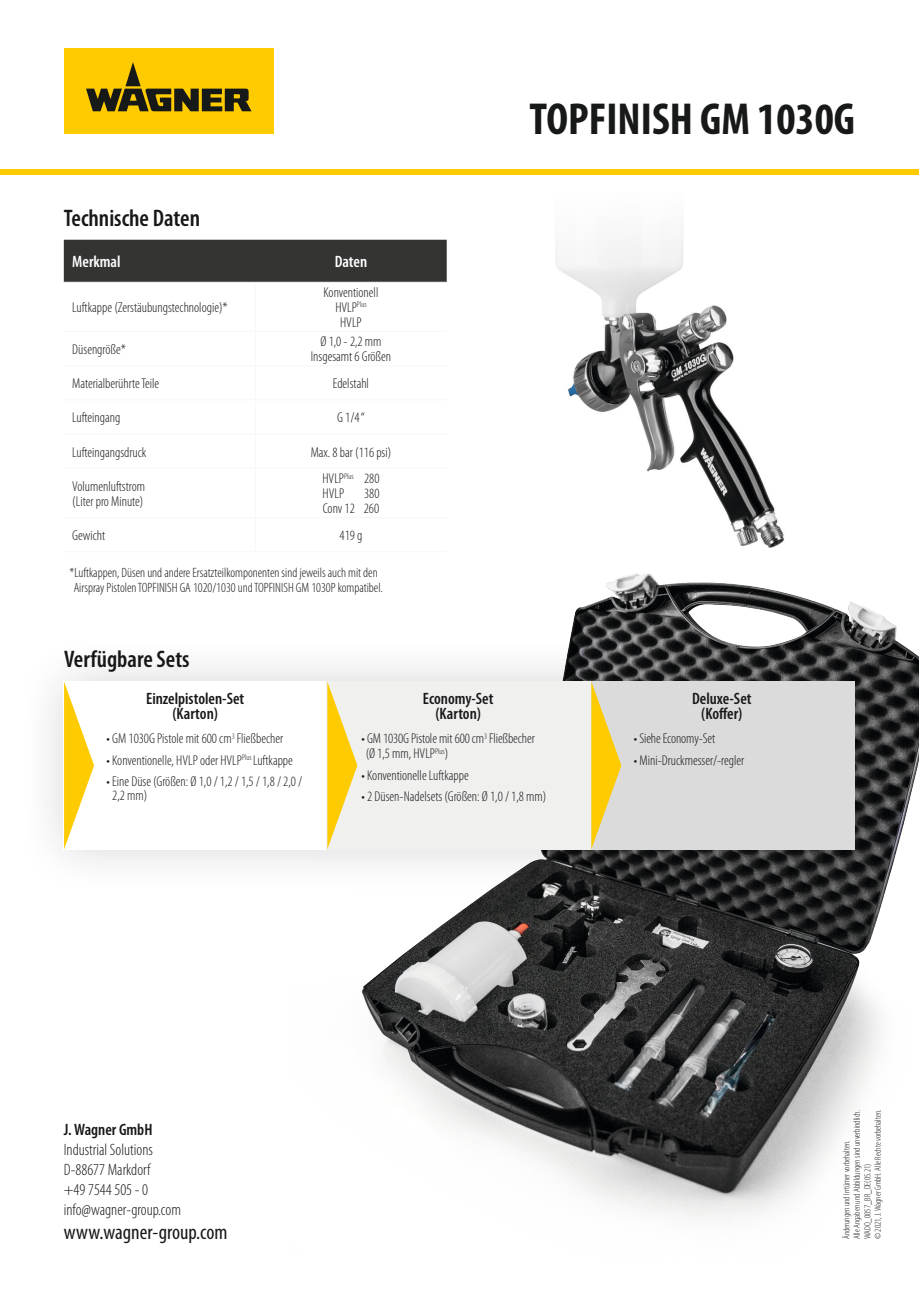
<style>
.page{position:relative;width:919px;height:1289px;background:#fff}
.page>*{position:absolute;margin:0;border:0;box-sizing:border-box;transform-origin:0 0}
.Product_30pt_gray{font:700 condensed 45px "Myriad Pro";color:#171818}
.Head_16pt_20pt_gray{font:600 condensed 24px "Myriad Pro";color:#171818}
.www_16pt_19_2pt_grau{font:condensed 21px "Myriad Pro";color:#171818}
.Text_11pt_13_2pt_whi{font:300 condensed 16.5px "Myriad Pro";color:#171818}
.Table_9_5pt_10pt_bla{font:600 condensed 16.5px/15px "Myriad Pro";color:#171818;text-align:center}
.Table_11pt_11pt_semi{font:600 condensed 16.5px "Myriad Pro";color:#fff}
.Text_11pt_13_2pt_bol{font:600 condensed 16.5px "Myriad Pro";color:#171818}
.Table_9_5pt_10pt_bla-2{font:300 condensed 14.25px/15px "Myriad Pro";color:#171818}
.Table_9_5pt_10pt_bla-3{font:300 condensed 13.5px/15px "Myriad Pro";color:#171818;text-align:center}
.Text_6_3pt_7pt_black{font:300 condensed 9px/10.5px "Myriad Pro";color:#171818}
</style>
<div class="page">
<div style="left:64px;top:49px;width:210px;height:85px;background:#fdcb00"></div>
<svg style="left:86px;top:62px;width:165px;height:49px"></svg>
<div style="left:0;top:169px;width:918px;height:5px;background:#fdcb00"></div>
<img style="left:361px;top:573px;width:557px;height:646px">
<img style="left:527px;top:174px;width:283px;height:374px">
<div style="left:64px;top:240px;width:382px;height:42px;background:#343433"></div>
<hr style="left:64px;top:282px;width:191px;height:1px;background:#f9f8f8">
<hr style="left:255px;top:282px;width:191px;height:1px;background:#f9f8f8">
<hr style="left:255px;top:282px;width:1px;height:49px;background:#f9f8f8">
<hr style="left:64px;top:331px;width:191px;height:1px;background:#f9f8f8">
<hr style="left:255px;top:331px;width:191px;height:1px;background:#f9f8f8">
<hr style="left:255px;top:332px;width:1px;height:33px;background:#f9f8f8">
<hr style="left:64px;top:365px;width:191px;height:1px;background:#f9f8f8">
<hr style="left:255px;top:365px;width:191px;height:1px;background:#f9f8f8">
<hr style="left:255px;top:366px;width:1px;height:33px;background:#f9f8f8">
<hr style="left:64px;top:399px;width:191px;height:1px;background:#f9f8f8">
<hr style="left:255px;top:399px;width:191px;height:1px;background:#f9f8f8">
<hr style="left:255px;top:400px;width:1px;height:34px;background:#f9f8f8">
<hr style="left:64px;top:434px;width:191px;height:1px;background:#f9f8f8">
<hr style="left:255px;top:434px;width:191px;height:1px;background:#f9f8f8">
<hr style="left:255px;top:434px;width:1px;height:34px;background:#f9f8f8">
<hr style="left:64px;top:468px;width:191px;height:1px;background:#f9f8f8">
<hr style="left:255px;top:468px;width:191px;height:1px;background:#f9f8f8">
<hr style="left:255px;top:468px;width:1px;height:49px;background:#f9f8f8">
<hr style="left:64px;top:517px;width:191px;height:1px;background:#f9f8f8">
<hr style="left:255px;top:517px;width:191px;height:1px;background:#f9f8f8">
<hr style="left:255px;top:517px;width:1px;height:34px;background:#f9f8f8">
<hr style="left:64px;top:551px;width:191px;height:1px;background:#f9f8f8">
<hr style="left:255px;top:551px;width:191px;height:1px;background:#f9f8f8">
<div style="left:16px;top:633px;width:886px;height:264px;background:#171818;opacity:.18"></div>
<div style="left:64px;top:681px;width:790px;height:168px;background:#fff"></div>
<div style="left:326px;top:681px;width:265px;height:168px;background:#f0f0ef"></div>
<div style="left:591px;top:681px;width:263px;height:168px;background:#dadbda"></div>
<svg style="left:327px;top:682px;width:30px;height:167px"></svg>
<svg style="left:64px;top:682px;width:30px;height:167px"></svg>
<svg style="left:591px;top:682px;width:30px;height:167px"></svg>
<p class="Head_16pt_20pt_gray" style="left:64px;top:204px;width:138px">Technische Daten</p>
<p class="Table_11pt_11pt_semi" style="left:72px;top:251px;width:50px">Merkmal</p>
<p class="Table_11pt_11pt_semi" style="left:335px;top:251px;width:34px">Daten</p>
<p class="Table_9_5pt_10pt_bla-2" style="left:72px;top:300px;width:157px">Luftkappe (Zerstäubungstechnologie)*</p>
<p class="Table_9_5pt_10pt_bla-2" style="left:323px;top:285px;width:56px">Konventionell</p>
<p class="Table_9_5pt_10pt_bla-2" style="left:335px;top:300px;width:33px">HVLP<sup>Plus</sup></p>
<p class="Table_9_5pt_10pt_bla-2" style="left:340px;top:315px;width:23px">HVLP</p>
<p class="Table_9_5pt_10pt_bla-2" style="left:72px;top:341px;width:55px">Düsengröße*</p>
<p class="Table_9_5pt_10pt_bla-2" style="left:320px;top:334px;width:63px">Ø 1,0 - 2,2 mm</p>
<p class="Table_9_5pt_10pt_bla-2" style="left:311px;top:349px;width:82px">Insgesamt 6 Größen</p>
<p class="Table_9_5pt_10pt_bla-2" style="left:72px;top:376px;width:88px">Materialberührte Teile</p>
<p class="Table_9_5pt_10pt_bla-2" style="left:333px;top:376px;width:38px">Edelstahl</p>
<p class="Table_9_5pt_10pt_bla-2" style="left:72px;top:410px;width:50px">Lufteingang</p>
<p class="Table_9_5pt_10pt_bla-2" style="left:337px;top:410px;width:29px">G 1/4 “</p>
<p class="Table_9_5pt_10pt_bla-2" style="left:72px;top:444px;width:76px">Lufteingangsdruck</p>
<p class="Table_9_5pt_10pt_bla-2" style="left:311px;top:444px;width:82px">Max. 8 bar (116 psi)</p>
<p class="Table_9_5pt_10pt_bla-2" style="left:72px;top:478px;width:74px">Volumenluftstrom</p>
<p class="Table_9_5pt_10pt_bla-2" style="left:72px;top:493px;width:73px">(Liter pro Minute)</p>
<p class="Table_9_5pt_10pt_bla-2" style="left:322px;top:471px;width:59px">HVLP<sup>Plus</sup> 280</p>
<p class="Table_9_5pt_10pt_bla-2" style="left:322px;top:486px;width:23px">HVLP</p>
<p class="Table_9_5pt_10pt_bla-2" style="left:323px;top:486px;width:58px;text-align:right">380<br>Conv 12 260</p>
<p class="Table_9_5pt_10pt_bla-2" style="left:72px;top:527px;width:34px">Gewicht</p>
<p class="Table_9_5pt_10pt_bla-2" style="left:339px;top:527px;width:24px">419 g</p>
<p class="Table_9_5pt_10pt_bla-3" style="left:69px;top:565px;width:315px">*Luftkappen, Düsen und andere Ersatzteilkomponenten sind jeweils auch mit den<br>Airspray Pistolen TOPFINISH GA 1020/1030 und TOPFINISH GM 1030P kompatibel.</p>
<p class="Head_16pt_20pt_gray" style="left:64px;top:644px;width:127px">Verfügbare Sets</p>
<p class="Product_30pt_gray" style="left:529px;top:91px;width:327px">TOPFINISH GM 1030G</p>
<p class="Table_9_5pt_10pt_bla" style="left:146px;top:691px;width:100px">Einzelpistolen-Set (Karton)</p>
<p class="Table_9_5pt_10pt_bla" style="left:692px;top:691px;width:61px">Deluxe-Set (Koffer)</p>
<p class="Table_9_5pt_10pt_bla" style="left:423px;top:691px;width:72px">Economy-Set (Karton)</p>
<p class="Table_9_5pt_10pt_bla-2" style="left:107px;top:731px;width:178px">• GM 1030G Pistole mit 600 cm<sup>3</sup> Fließbecher</p>
<p class="Table_9_5pt_10pt_bla-2" style="left:107px;top:752px;width:188px">• Konventionelle, HVLP oder HVLP<sup>Plus</sup> Luftkappe</p>
<p class="Table_9_5pt_10pt_bla-2" style="left:112px;top:774px;width:191px;line-height:13.5px;text-indent:-6px">• Eine Düse (Größen: Ø 1,0 / 1,2 / 1,5 / 1,8 / 2,0 /<br>2,2 mm)</p>
<p class="Table_9_5pt_10pt_bla-2" style="left:361px;top:731px;width:175px">• GM 1030G Pistole mit 600 cm<sup>3</sup> Fließbecher (Ø 1,5 mm, HVLP<sup>Plus</sup>)</p>
<p class="Table_9_5pt_10pt_bla-2" style="left:361px;top:767px;width:109px">• Konventionelle Luftkappe</p>
<p class="Table_9_5pt_10pt_bla-2" style="left:361px;top:789px;width:186px">• 2 Düsen-Nadelsets (Größen: Ø 1,0 / 1,8 mm)</p>
<p class="Table_9_5pt_10pt_bla-2" style="left:634px;top:731px;width:83px">• Siehe Economy-Set</p>
<p class="Table_9_5pt_10pt_bla-2" style="left:634px;top:752px;width:112px">• Mini-Druckmesser/-regler</p>
<p class="Text_11pt_13_2pt_bol" style="left:64px;top:1119px;width:90px">J. Wagner GmbH</p>
<p class="Text_11pt_13_2pt_whi" style="left:64px;top:1139px;width:91px">Industrial Solutions</p>
<p class="Text_11pt_13_2pt_whi" style="left:64px;top:1159px;width:88px">D-88677 Markdorf</p>
<p class="Text_11pt_13_2pt_whi" style="left:64px;top:1179px;width:86px">+49 7544 505 - 0</p>
<p class="Text_11pt_13_2pt_whi" style="left:64px;top:1199px;width:119px">info@wagner-group.com</p>
<p class="www_16pt_19_2pt_grau" style="left:64px;top:1219px;width:165px">www.wagner-group.com</p>
<p class="Text_6_3pt_7pt_black" style="left:851px;top:1239px;width:131px;rotate:-90deg">Alle Angaben und Abbildungen sind unverbindlich.<br>WADO_0057_BR_DE(05.21)</p>
<p class="Text_6_3pt_7pt_black" style="left:872px;top:1239px;width:131px;rotate:-90deg">© 2021, J. Wagner GmbH. Alle Rechte vorbehalten.</p>
<p class="Text_6_3pt_7pt_black" style="left:841px;top:1239px;width:100px;rotate:-90deg">Änderungen und Irrtümer vorbehalten.</p>
</div>
